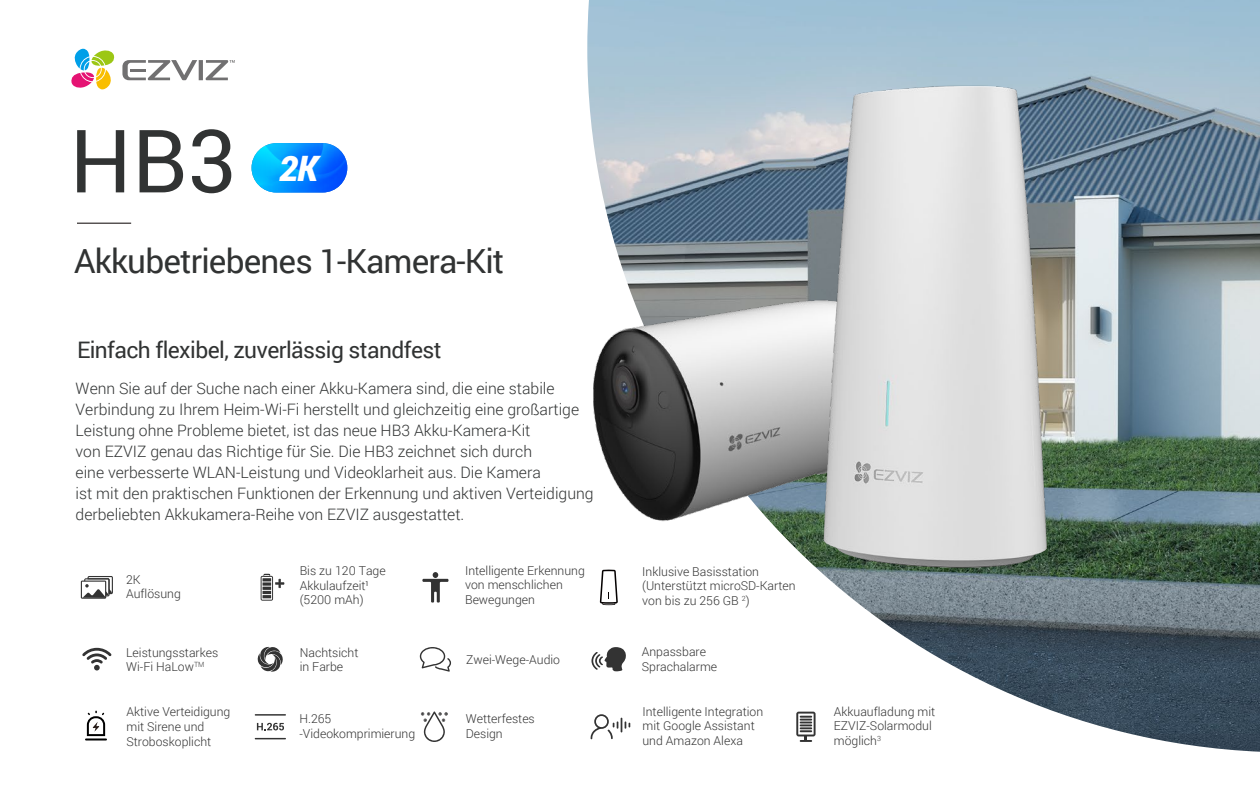
<style>
.page{position:relative;width:1260px;height:788px;background:#fff}
.page>*{position:absolute;margin:0;border:0;box-sizing:border-box;transform-origin:0 0}
.t1{font:87.5px "Roboto";color:#313333}
.t2{font:italic 900 35px "Roboto";color:#fff}
.t3{font:33.25px "Roboto";letter-spacing:-.025em;color:#313333}
.t4{font:22.75px "Roboto";letter-spacing:-.025em;color:#313333}
.t5{font:300 15.75px/21px "Roboto";color:#313333}
.t6{font:300 12.25px/14.7px "Roboto";color:#333}
</style>
<div class="page">
<hr style="left:77px;top:223px;width:54px;height:1px;background:#070001">
<svg style="left:71px;top:49px;width:44px;height:40px"></svg>
<svg style="left:122px;top:60px;width:113px;height:20px"></svg>
<svg style="left:420px;top:647px;width:31px;height:24px"></svg>
<svg style="left:421px;top:711px;width:26px;height:31px"></svg>
<img style="left:587px;top:0;width:673px;height:751px">
<svg style="left:261px;top:573px;width:23px;height:27px"></svg>
<svg style="left:422px;top:572px;width:27px;height:30px"></svg>
<svg style="left:591px;top:647px;width:35px;height:24px"></svg>
<svg style="left:796px;top:711px;width:20px;height:30px"></svg>
<svg style="left:590px;top:714px;width:40px;height:25px"></svg>
<hr style="left:85px;top:738px;width:22px;height:2px;background:#000">
<svg style="left:87px;top:710px;width:18px;height:26px"></svg>
<svg style="left:257px;top:722px;width:27px;height:8px"></svg>
<hr style="left:255px;top:714px;width:31px;height:1px;background:#333">
<hr style="left:255px;top:737px;width:31px;height:2px;background:#333">
<img style="left:587px;top:266px;width:219px;height:263px">
<svg style="left:257px;top:646px;width:26px;height:25px"></svg>
<svg style="left:82px;top:647px;width:30px;height:23px"></svg>
<svg style="left:600px;top:569px;width:18px;height:36px"></svg>
<svg style="left:81px;top:576px;width:32px;height:22px"></svg>
<img style="left:252px;top:143px;width:95px;height:49px">
<img style="left:806px;top:80px;width:245px;height:491px">
<h1 class="t1" style="left:69px;top:100px;width:169px">HB3</h1>
<h2 class="t2" style="left:279px;top:143px;width:40px">2K</h2>
<h3 class="t3" style="left:74px;top:237px;width:432px">Akkubetriebenes 1-Kamera-Kit</h3>
<h3 class="t4" style="left:77px;top:334px;width:366px">Einfach flexibel, zuverlässig standfest</h3>
<p class="t5" style="left:76px;top:377px;width:520px">Wenn Sie auf der Suche nach einer Akku-Kamera sind, die eine stabile Verbindung zu Ihrem Heim-Wi-Fi herstellt und gleichzeitig eine großartige Leistung ohne Probleme bietet, ist das neue HB3 Akku-Kamera-Kit<br>von EZVIZ genau das Richtige für Sie. Die HB3 zeichnet sich durch<br>eine verbesserte WLAN-Leistung und Videoklarheit aus. Die Kamera<br>ist mit den praktischen Funktionen der Erkennung und aktiven Verteidigung derbeliebten Akkukamera-Reihe von EZVIZ ausgestattet.</p>
<p class="t6" style="left:300px;top:563px;width:88px">Bis zu 120 Tage<br>Akkulaufzeit¹ (5200 mAh)</p>
<p class="t6" style="left:465px;top:562px;width:121px">Intelligente Erkennung von menschlichen<br>Bewegungen</p>
<p class="t6" style="left:642px;top:563px;width:155px">Inklusive Basisstation (Unterstützt microSD-Karten von bis zu 256 GB <sup>2</sup>)</p>
<p class="t6" style="left:642px;top:644px;width:77px">Anpassbare<br>Sprachalarme</p>
<p class="t6" style="left:126px;top:571px;width:56px">2K<br>Auflösung</p>
<p class="t6" style="left:126px;top:644px;width:94px">Leistungsstarkes<br>Wi-Fi HaLow<sup>TM</sup></p>
<p class="t6" style="left:300px;top:644px;width:60px">Nachtsicht in Farbe</p>
<p class="t6" style="left:466px;top:651px;width:96px">Zwei-Wege-Audio</p>
<p class="t6" style="left:127px;top:704px;width:105px">Aktive Verteidigung mit Sirene und<br>Stroboskoplicht</p>
<p class="t6" style="left:299px;top:710px;width:117px">H.265 -Videokomprimierung</p>
<p class="t6" style="left:642px;top:703px;width:122px">Intelligente Integration mit Google Assistant und Amazon Alexa</p>
<p class="t6" style="left:466px;top:710px;width:71px">Wetterfestes<br>Design</p>
<p class="t6" style="left:834px;top:703px;width:103px">Akkuaufladung mit<br>EZVIZ-Solarmodul möglich<sup>3</sup></p>
</div>
